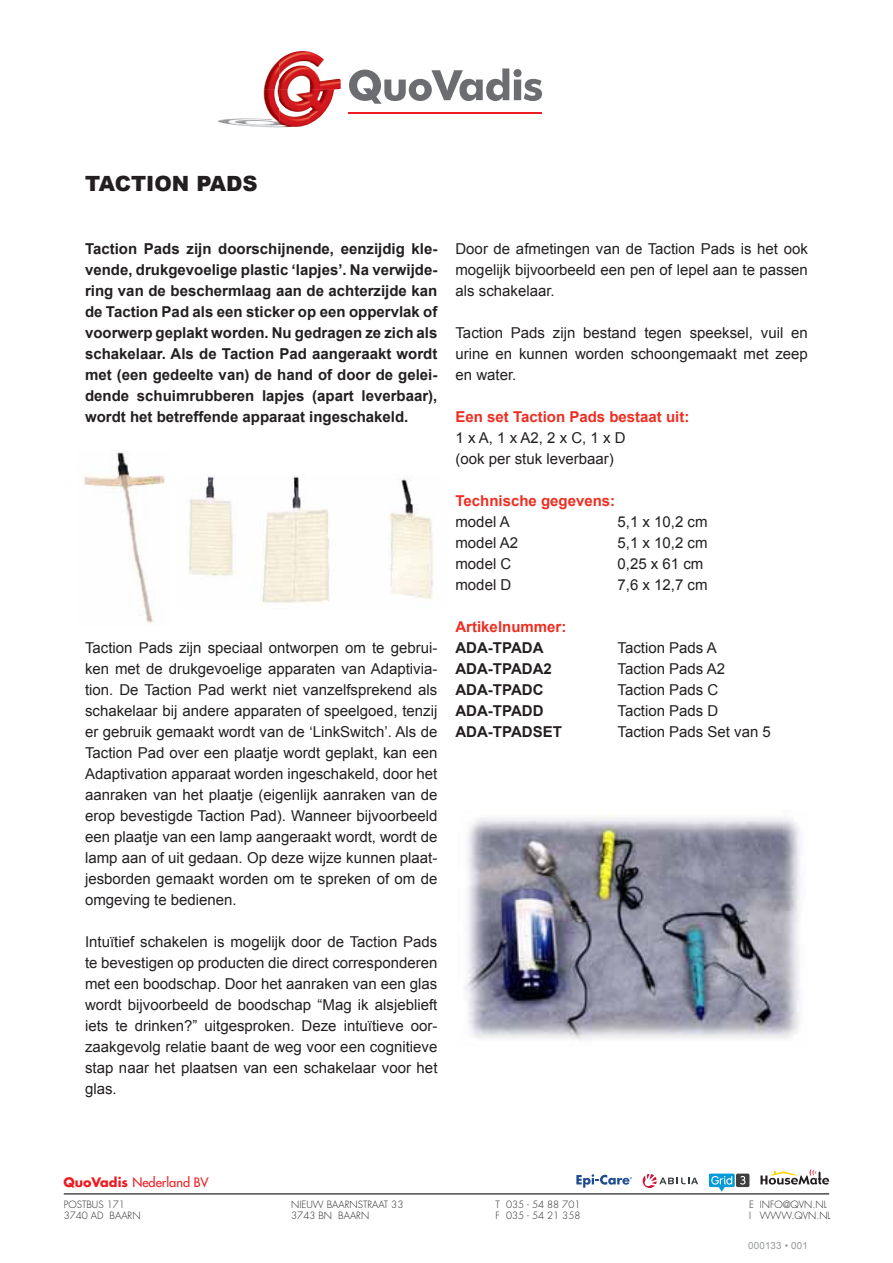
<style>
.page{position:relative;width:893px;height:1263px;background:#fff}
.page>*{position:absolute;margin:0;border:0;box-sizing:border-box;transform-origin:0 0}
.t1{font:900 21px "Arial";color:#231f20}
.t2{font:15px/21px "Arial";color:#231f20;text-align:justify}
.t3{font:700 15px/21px "Arial";color:#231f20;text-align:justify}
.t4{font:700 15px "Arial";color:#ee2e22}
.t5{font:500 12.75px "Futura Std";color:#ee1d23}
.t6{font:300 9.75px/11.7px "Futura Std";color:#231f20}
.t7{font:9.75px "Arial";letter-spacing:.02em;color:#939598}
.s1{font-weight:700}
</style>
<div class="page">
<img style="left:84px;top:451px;width:81px;height:174px">
<img style="left:188px;top:474px;width:246px;height:134px">
<img style="left:465px;top:814px;width:336px;height:226px">
<hr style="left:64px;top:1193px;width:765px;height:1px;background:#231f20">
<svg style="left:576px;top:1174px;width:56px;height:14px"></svg>
<svg style="left:736px;top:1173px;width:13px;height:14px"></svg>
<svg style="left:709px;top:1173px;width:36px;height:19px"></svg>
<svg style="left:760px;top:1169px;width:69px;height:15px"></svg>
<svg style="left:643px;top:1174px;width:55px;height:14px"></svg>
<img style="left:264px;top:63px;width:12px;height:26px">
<img style="left:282px;top:51px;width:16px;height:7px">
<img style="left:310px;top:60px;width:14px;height:7px">
<img style="left:218px;top:120px;width:30px;height:6px">
<img style="left:248px;top:89px;width:31px;height:36px">
<img style="left:289px;top:89px;width:21px;height:13px">
<img style="left:310px;top:89px;width:28px;height:35px">
<hr style="left:349px;top:113px;width:193px;height:1px;background:#ee1d23">
<svg style="left:349px;top:68px;width:193px;height:36px"></svg>
<h1 class="t1" style="left:85px;top:168px;width:174px">TACTION PADS</h1>
<p class="t3" style="left:85px;top:239px;width:354px">Taction Pads zijn doorschijnende, eenzijdig kle&shy;vende, drukgevoelige plastic ‘lapjes’. Na verwijde&shy;ring van de beschermlaag aan de achterzijde kan de Taction Pad als een sticker op een oppervlak of voorwerp geplakt worden. Nu gedragen ze zich als schakelaar. Als de Taction Pad aangeraakt wordt met (een gedeelte van) de hand of door de gelei&shy;dende schuimrubberen lapjes (apart leverbaar), wordt het betreffende apparaat ingeschakeld.</p>
<p class="t2" style="left:85px;top:637px;width:354px">Taction Pads zijn speciaal ontworpen om te gebrui&shy;ken met de drukgevoelige apparaten van Adaptivia&shy;tion. De Taction Pad werkt niet vanzelfsprekend als schakelaar bij andere apparaten of speelgoed, tenzij er gebruik gemaakt wordt van de ‘LinkSwitch’. Als de Taction Pad over een plaatje wordt geplakt, kan een Adaptivation apparaat worden ingeschakeld, door het aanraken van het plaatje (eigenlijk aanraken van de erop bevestigde Taction Pad). Wanneer bijvoorbeeld een plaatje van een lamp aangeraakt wordt, wordt de lamp aan of uit gedaan. Op deze wijze kunnen plaat&shy;jesborden gemaakt worden om te spreken of om de omgeving te bedienen.</p>
<p class="t2" style="left:85px;top:931px;width:354px">Intuïtief schakelen is mogelijk door de Taction Pads te bevestigen op producten die direct corresponderen met een boodschap. Door het aanraken van een glas wordt bijvoorbeeld de boodschap “Mag ik alsjeblieft iets te drinken?” uitgesproken. Deze intuïtieve oor&shy;zaakgevolg relatie baant de weg voor een cognitieve stap naar het plaatsen van een schakelaar voor het glas.</p>
<p class="t2" style="left:455px;top:238px;width:354px">Door de afmetingen van de Taction Pads is het ook mogelijk bijvoorbeeld een pen of lepel aan te passen als schakelaar.</p>
<p class="t2" style="left:455px;top:322px;width:354px">Taction Pads zijn bestand tegen speeksel, vuil en urine en kunnen worden schoongemaakt met zeep en water.</p>
<p class="t4" style="left:455px;top:407px;width:235px">Een set Taction Pads bestaat uit:</p>
<p class="t2" style="left:455px;top:427px;width:172px">1 x A, 1 x A2, 2 x C, 1 x D (ook per stuk leverbaar)</p>
<p class="t4" style="left:455px;top:491px;width:161px">Technische gegevens:</p>
<p class="t2" style="left:455px;top:511px;width:56px">model A</p>
<p class="t2" style="left:617px;top:511px;width:92px">5,1 x 10,2 cm</p>
<p class="t2" style="left:455px;top:532px;width:64px">model A2</p>
<p class="t2" style="left:617px;top:532px;width:92px">5,1 x 10,2 cm</p>
<p class="t2" style="left:455px;top:553px;width:57px">model C</p>
<p class="t2" style="left:617px;top:553px;width:87px">0,25 x 61 cm</p>
<p class="t2" style="left:455px;top:574px;width:57px">model D</p>
<p class="t2" style="left:617px;top:574px;width:92px">7,6 x 12,7 cm</p>
<p class="t4" style="left:455px;top:617px;width:112px">Artikelnummer:</p>
<p class="t3" style="left:455px;top:638px;width:90px">ADA-TPADA</p>
<p class="t2" style="left:617px;top:637px;width:101px">Taction Pads A</p>
<p class="t3" style="left:455px;top:659px;width:98px">ADA-TPADA2</p>
<p class="t2" style="left:617px;top:658px;width:109px">Taction Pads A2</p>
<p class="t3" style="left:455px;top:680px;width:90px">ADA-TPADC</p>
<p class="t2" style="left:617px;top:679px;width:102px">Taction Pads C</p>
<p class="t3" style="left:455px;top:701px;width:90px">ADA-TPADD</p>
<p class="t2" style="left:617px;top:700px;width:102px">Taction Pads D</p>
<p class="t3" style="left:455px;top:722px;width:108px">ADA-TPADSET</p>
<p class="t2" style="left:617px;top:721px;width:155px">Taction Pads Set van 5</p>
<p class="t5" style="left:63px;top:1174px;width:147px"><span class="s1">QuoVadis</span> Nederland BV</p>
<p class="t6" style="left:64px;top:1198px;width:78px">POSTBUS 171<br>3740 AD BAARN</p>
<p class="t6" style="left:291px;top:1198px;width:43px">NIEUW BAARN</p>
<p class="t6" style="left:291px;top:1198px;width:114px;text-indent:66px">STRAAT 33<br>3743 BN BAARN</p>
<p class="t6" style="left:495px;top:1198px;width:87px">T 035 - 54 88 701<br>F 035 - 54 21 358</p>
<p class="t6" style="left:749px;top:1198px;width:83px">E INFO@QVN.N L<br>I WWW.QVN.N L</p>
<p class="t7" style="left:748px;top:1239px;width:61px">000133 • 001</p>
</div>
